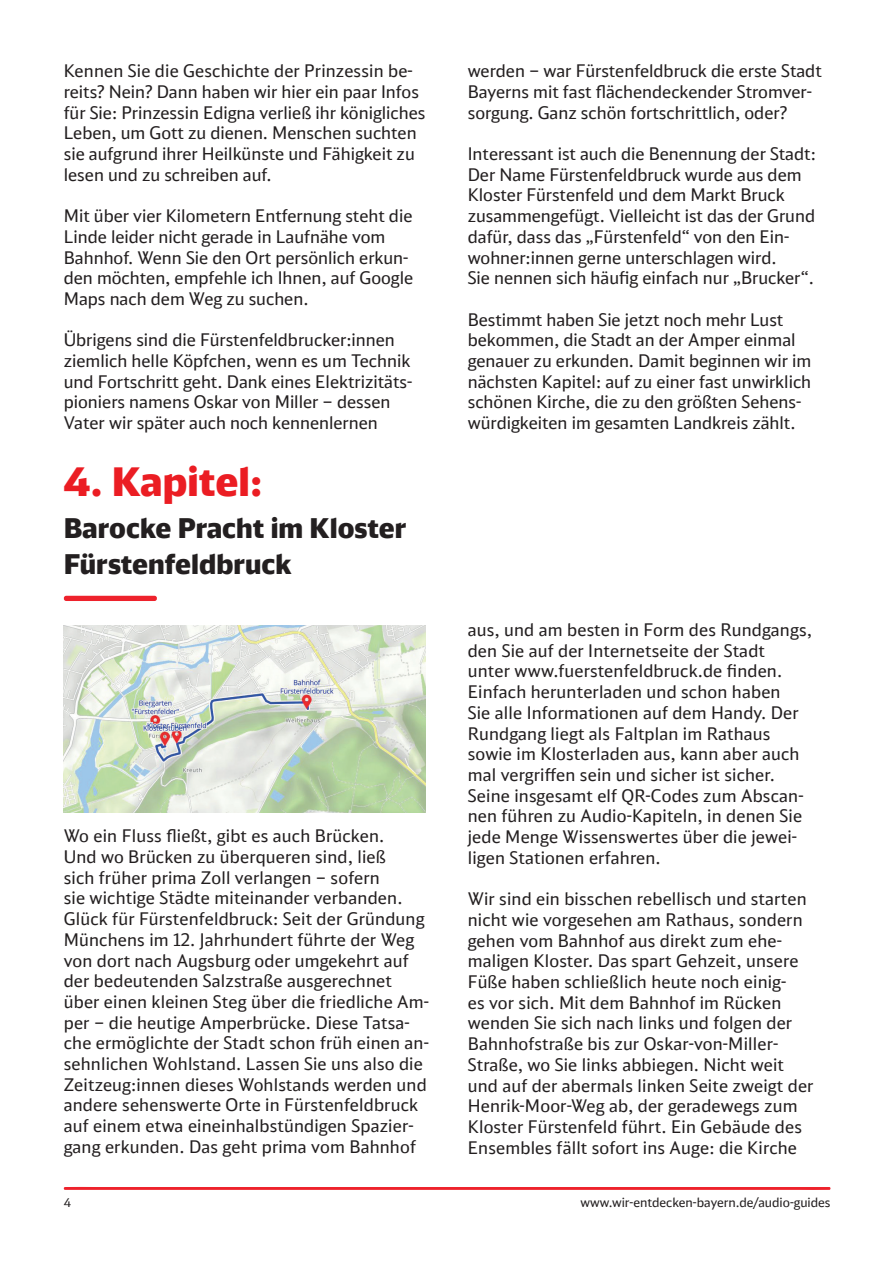
<style>
.page{position:relative;width:893px;height:1263px;background:#fff}
.page>*{position:absolute;margin:0;border:0;box-sizing:border-box;transform-origin:0 0}
.t1{font:900 39px "DB Head";color:#eb1d23}
.t2{font:900 27px/36px "DB Head";color:#231f20}
.t3{font:17.25px/20.7px "DB Head";letter-spacing:.01em;color:#231f20}
.t4{font:12.75px "DB Head";color:#231f20}
.t5{font:12px "DB Head";color:#231f20}
</style>
<div class="page">
<svg style="left:63px;top:1187px;width:768px;height:3px;background:#ee2b34"></svg>
<img style="left:64px;top:625px;width:361px;height:187px">
<svg style="left:63px;top:596px;width:94px;height:5px"></svg>
<p class="t3" style="left:64px;top:60px;width:363px">Kennen Sie die Geschichte der Prinzessin be&shy;reits? Nein? Dann haben wir hier ein paar Infos für Sie: Prinzessin Edigna verließ ihr königliches Leben, um Gott zu dienen. Menschen suchten sie aufgrund ihrer Heilkünste und Fähigkeit zu lesen und zu schreiben auf.</p>
<p class="t3" style="left:64px;top:205px;width:351px">Mit über vier Kilometern Entfernung steht die Linde leider nicht gerade in Laufnähe vom Bahnhof. Wenn Sie den Ort persönlich erkun&shy;den möchten, empfehle ich Ihnen, auf Google Maps nach dem Weg zu suchen.</p>
<p class="t3" style="left:64px;top:329px;width:350px">Übrigens sind die Fürstenfeldbrucker:innen ziemlich helle Köpfchen, wenn es um Technik und Fortschritt geht. Dank eines Elektrizitäts&shy;pioniers namens Oskar von Miller – dessen Vater wir später auch noch kennenlernen</p>
<h1 class="t1" style="left:64px;top:456px;width:199px">4. Kapitel:</h1>
<h2 class="t2" style="left:64px;top:509px;width:344px">Barocke Pracht im Kloster<br>Fürstenfeldbruck</h2>
<p class="t3" style="left:64px;top:825px;width:367px">Wo ein Fluss fließt, gibt es auch Brücken.<br>Und wo Brücken zu überqueren sind, ließ<br>sich früher prima Zoll verlangen – sofern<br>sie wichtige Städte miteinander verbanden.<br>Glück für Fürstenfeldbruck: Seit der Gründung Münchens im 12. Jahrhundert führte der Weg von dort nach Augsburg oder umgekehrt auf der bedeutenden Salzstraße ausgerechnet über einen kleinen Steg über die friedliche Am&shy;per – die heutige Amperbrücke. Diese Tatsa&shy;che ermöglichte der Stadt schon früh einen an&shy;sehnlichen Wohlstand. Lassen Sie uns also die Zeitzeug:innen dieses Wohlstands werden und andere sehenswerte Orte in Fürstenfeldbruck auf einem etwa eineinhalbstündigen Spazier&shy;gang erkunden. Das geht prima vom Bahnhof</p>
<p class="t3" style="left:468px;top:60px;width:355px">werden – war Fürstenfeldbruck die erste Stadt<br>Bayerns mit fast flächendeckender Stromver&shy;sorgung. Ganz schön fortschrittlich, oder?</p>
<p class="t3" style="left:468px;top:143px;width:350px">Interessant ist auch die Benennung der Stadt:<br>Der Name Fürstenfeldbruck wurde aus dem Kloster Fürstenfeld und dem Markt Bruck zusammengefügt. Vielleicht ist das der Grund dafür, dass das „Fürstenfeld“ von den Ein&shy;wohner:innen gerne unterschlagen wird.<br>Sie nennen sich häufig einfach nur „Brucker“.</p>
<p class="t3" style="left:468px;top:309px;width:345px">Bestimmt haben Sie jetzt noch mehr Lust bekommen, die Stadt an der Amper einmal genauer zu erkunden. Damit beginnen wir im nächsten Kapitel: auf zu einer fast unwirklich schönen Kirche, die zu den größten Sehens&shy;würdigkeiten im gesamten Landkreis zählt.</p>
<p class="t3" style="left:468px;top:619px;width:346px">aus, und am besten in Form des Rundgangs, den Sie auf der Internetseite der Stadt<br>unter www.fuerstenfeldbruck.de finden.<br>Einfach herunterladen und schon haben<br>Sie alle Informationen auf dem Handy. Der Rundgang liegt als Faltplan im Rathaus sowie im Klosterladen aus, kann aber auch mal vergriffen sein und sicher ist sicher.<br>Seine insgesamt elf QR-Codes zum Abscan&shy;nen führen zu Audio-Kapiteln, in denen Sie jede Menge Wissenswertes über die jewei&shy;ligen Stationen erfahren.</p>
<p class="t3" style="left:468px;top:888px;width:347px">Wir sind ein bisschen rebellisch und starten nicht wie vorgesehen am Rathaus, sondern gehen vom Bahnhof aus direkt zum ehe&shy;maligen Kloster. Das spart Gehzeit, unsere Füße haben schließlich heute noch einig-<br>es vor sich. Mit dem Bahnhof im Rücken wenden Sie sich nach links und folgen der Bahnhofstraße bis zur Oskar-von-Miller-Straße, wo Sie links abbiegen. Nicht weit und auf der abermals linken Seite zweigt der Henrik-Moor-Weg ab, der geradewegs zum Kloster Fürstenfeld führt. Ein Gebäude des Ensembles fällt sofort ins Auge: die Kirche</p>
<p class="t5" style="left:64px;top:1195px;width:9px">4</p>
<p class="t4" style="left:580px;top:1195px;width:252px">www.wir-entdecken-bayern.de/audio-guides</p>
</div>
